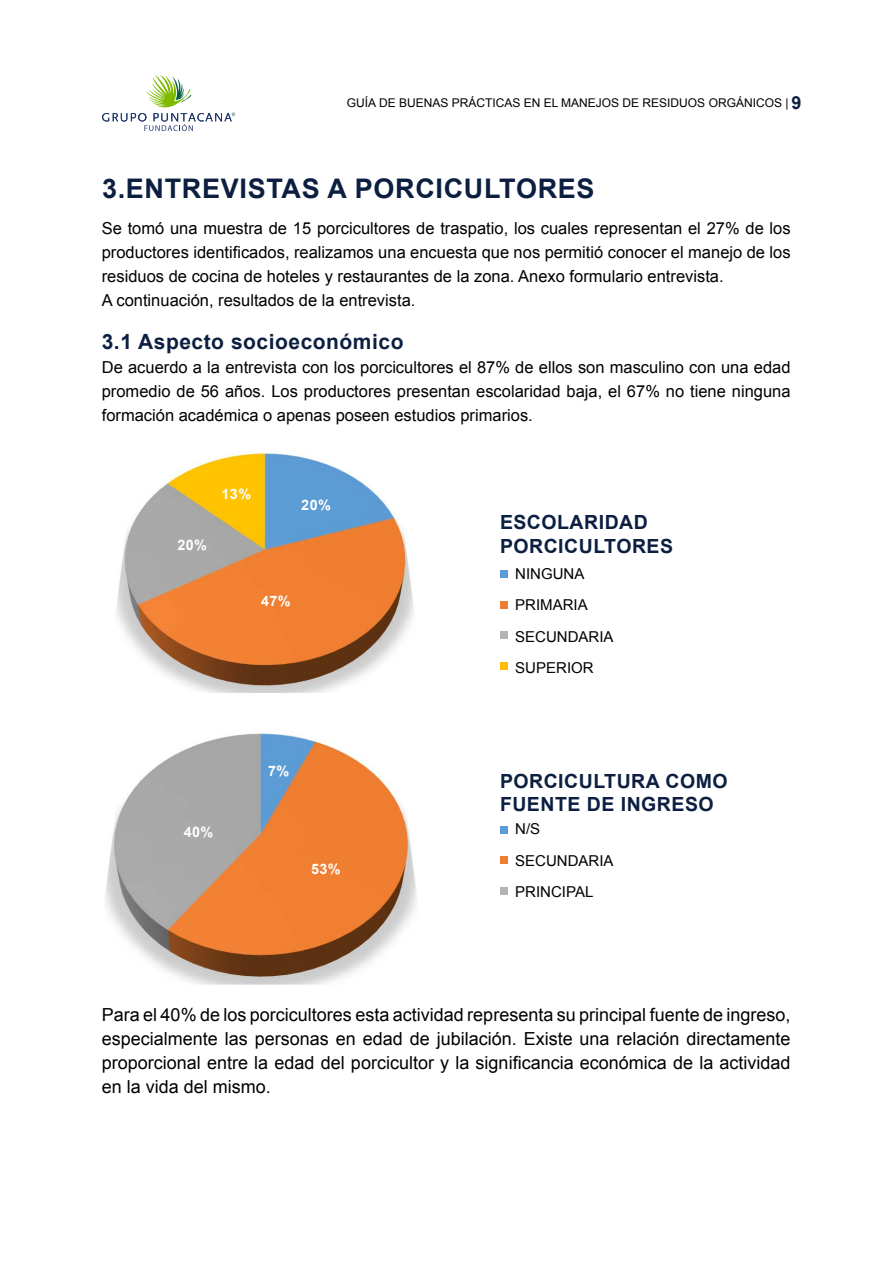
<style>
.page{position:relative;width:893px;height:1263px;background:#fff}
.page>*{position:absolute;margin:0;border:0;box-sizing:border-box;transform-origin:0 0}
.t1{font:700 27px "Arial";letter-spacing:.025em;color:#0c1f41}
.t2{font:700 21px "Arial";letter-spacing:.025em;color:#0c1f41}
.t3{font:700 19.5px/23.4px "Arial";letter-spacing:.025em;color:#0c1f41}
.t4{font:18px/24px "Arial";color:#000;text-align:justify}
.t5{font:16.5px/24px "Arial";color:#000}
.t6{font:15px/31.5px "Arial";color:#000}
.t7{font:700 14.4px "Arial";letter-spacing:.025em;color:#fff}
.t8{font:12px "Arial";color:#000}
.s1{font-weight:700;font-size:18px;color:#0c1f41}
</style>
<div class="page">
<div style="left:500px;top:570px;width:8px;height:8px;background:#5c9cd6"></div>
<div style="left:500px;top:601px;width:8px;height:7px;background:#ed7d30"></div>
<div style="left:500px;top:631px;width:8px;height:8px;background:#b1b3b5"></div>
<div style="left:500px;top:662px;width:8px;height:7px;background:#ffbf00"></div>
<div style="left:500px;top:825px;width:8px;height:8px;background:#5c9cd6"></div>
<div style="left:500px;top:856px;width:8px;height:8px;background:#ed7d30"></div>
<div style="left:500px;top:886px;width:8px;height:8px;background:#b1b3b5"></div>
<img style="left:105px;top:733px;width:312px;height:252px">
<img style="left:116px;top:451px;width:298px;height:241px">
<svg style="left:102px;top:75px;width:133px;height:56px"></svg>
<p class="t8" style="left:347px;top:95px;width:456px">GUÍA DE BUENAS PRÁCTICAS EN EL MANEJOS DE RESIDUOS ORGÁNICOS | <span class="s1">9</span></p>
<h1 class="t1" style="left:102px;top:171px;width:494px">3.ENTREVISTAS A PORCICULTORES</h1>
<p class="t5" style="left:102px;top:217px;width:690px">Se tomó una muestra de 15 porcicultores de traspatio, los cuales representan el 27% de los productores identificados, realizamos una encuesta que nos permitió conocer el manejo de los residuos de cocina de hoteles y restaurantes de la zona. Anexo formulario entrevista.<br>A continuación, resultados de la entrevista.</p>
<p class="t2" style="left:102px;top:328px;width:303px">3.1 Aspecto socioeconómico</p>
<p class="t5" style="left:102px;top:355px;width:690px;text-align:justify">De acuerdo a la entrevista con los porcicultores el 87% de ellos son masculino con una edad promedio de 56 años. Los productores presentan escolaridad baja, el 67% no tiene ninguna formación académica o apenas poseen estudios primarios.</p>
<p class="t7" style="left:178px;top:536px;width:31px">20%</p>
<p class="t7" style="left:222px;top:485px;width:31px">13%</p>
<p class="t7" style="left:301px;top:495px;width:31px">20%</p>
<p class="t7" style="left:261px;top:592px;width:31px">47%</p>
<p class="t7" style="left:184px;top:823px;width:31px">40%</p>
<p class="t7" style="left:268px;top:762px;width:23px">7%</p>
<p class="t7" style="left:311px;top:859px;width:31px">53%</p>
<p class="t3" style="left:500px;top:511px;width:175px">ESCOLARIDAD<br>PORCICULTORES</p>
<p class="t6" style="left:515px;top:558px;width:100px">NINGUNA<br>PRIMARIA<br>SECUNDARIA<br>SUPERIOR</p>
<p class="t3" style="left:500px;top:770px;width:229px">PORCICULTURA COMO<br>FUENTE DE INGRESO</p>
<p class="t6" style="left:515px;top:813px;width:100px">N/S<br>SECUNDARIA<br>PRINCIPAL</p>
<p class="t4" style="left:102px;top:1003px;width:690px">Para el 40% de los porcicultores esta actividad representa su principal fuente de ingreso, especialmente las personas en edad de jubilación. Existe una relación directamente proporcional entre la edad del porcicultor y la significancia económica de la actividad en la vida del mismo.</p>
</div>
